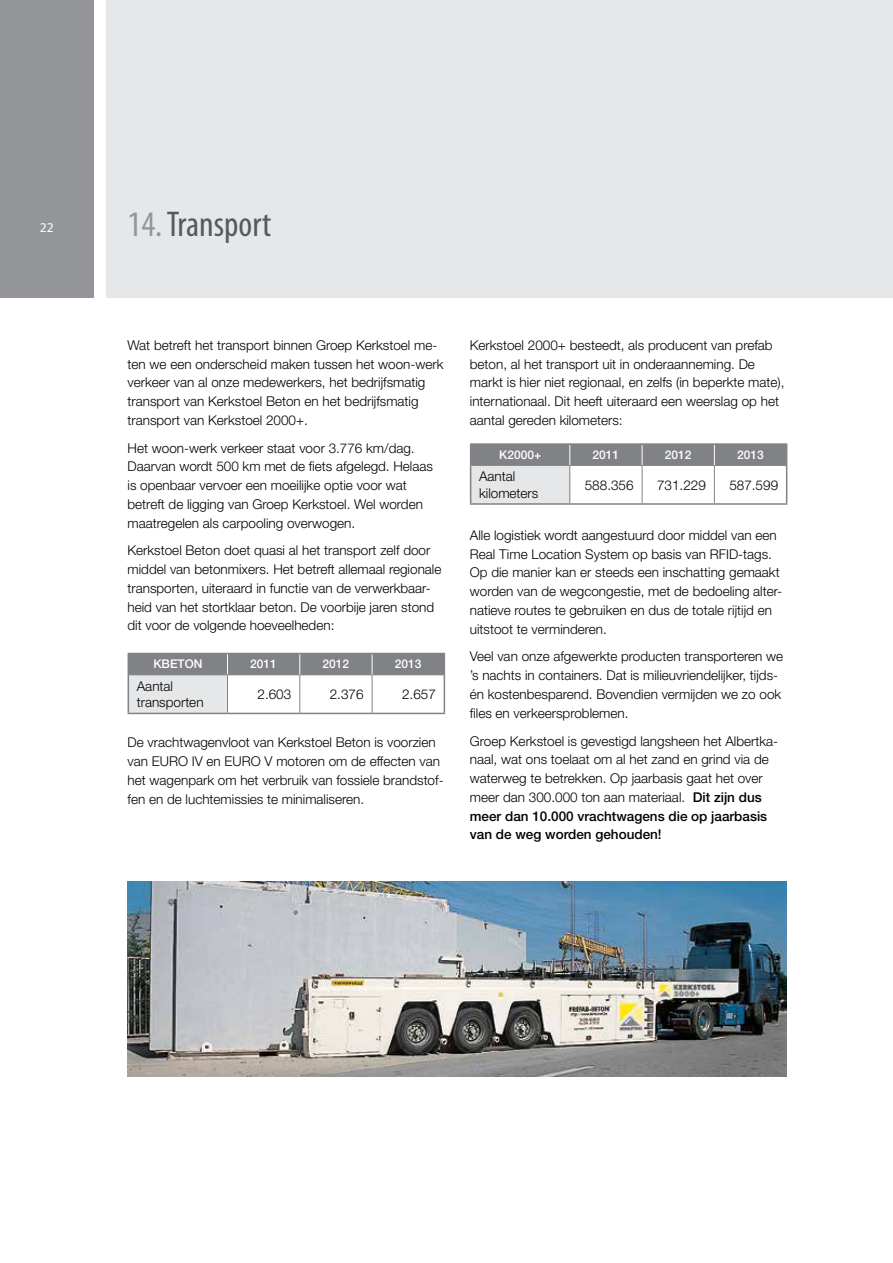
<style>
.page{position:relative;width:893px;height:1263px;background:#fff}
.page>*{position:absolute;margin:0;border:0;box-sizing:border-box;transform-origin:0 0}
.t1{font:condensed 36px "Myriad Pro";color:#58595b}
.t2{font:300 13.5px/18.8px "Helvetica Neue LT Std";color:#000}
.t3{font:13.5px "Myriad Pro";color:#fff}
.t4{font:500 12px "Helvetica Neue LT Std";color:#fff}
.s1{color:#939598}
.s2{font-weight:500}
</style>
<div class="page">
<div style="left:0;top:0;width:94px;height:298px;background:#939598"></div>
<div style="left:106px;top:0;width:787px;height:298px;background:#e6e7e8"></div>
<div style="left:128px;top:675px;width:99px;height:38px;background:#e6e7e8"></div>
<hr style="left:299px;top:675px;width:1px;height:38px;background:#808285">
<hr style="left:372px;top:675px;width:1px;height:38px;background:#808285">
<div style="left:128px;top:653px;width:317px;height:22px;background:#808285"></div>
<hr style="left:444px;top:675px;width:1px;height:38px;background:#808285">
<hr style="left:227px;top:713px;width:73px;height:1px;background:#808285">
<hr style="left:300px;top:713px;width:72px;height:1px;background:#808285">
<hr style="left:372px;top:713px;width:73px;height:1px;background:#808285">
<hr style="left:129px;top:674px;width:98px;height:1px;background:#808285">
<hr style="left:227px;top:675px;width:1px;height:38px;background:#808285">
<hr style="left:128px;top:675px;width:1px;height:38px;background:#808285">
<hr style="left:128px;top:713px;width:99px;height:1px;background:#808285">
<div style="left:471px;top:465px;width:99px;height:39px;background:#e6e7e8"></div>
<hr style="left:570px;top:465px;width:72px;height:1px;background:#808285">
<hr style="left:642px;top:465px;width:72px;height:1px;background:#808285">
<hr style="left:642px;top:466px;width:1px;height:37px;background:#808285">
<hr style="left:714px;top:465px;width:72px;height:1px;background:#808285">
<hr style="left:714px;top:466px;width:1px;height:37px;background:#808285">
<hr style="left:470px;top:443px;width:100px;height:2px;background:#808285">
<hr style="left:570px;top:443px;width:72px;height:2px;background:#808285">
<hr style="left:642px;top:443px;width:72px;height:2px;background:#808285">
<hr style="left:714px;top:443px;width:73px;height:2px;background:#808285">
<div style="left:470px;top:444px;width:317px;height:21px;background:#808285"></div>
<hr style="left:786px;top:465px;width:1px;height:38px;background:#808285">
<hr style="left:570px;top:503px;width:72px;height:2px;background:#808285">
<hr style="left:642px;top:503px;width:72px;height:2px;background:#808285">
<hr style="left:714px;top:503px;width:73px;height:2px;background:#808285">
<hr style="left:471px;top:465px;width:99px;height:1px;background:#808285">
<hr style="left:569px;top:466px;width:1px;height:37px;background:#808285">
<hr style="left:470px;top:465px;width:1px;height:38px;background:#808285">
<hr style="left:470px;top:503px;width:100px;height:2px;background:#808285">
<img style="left:128px;top:882px;width:659px;height:194px">
<p class="t3" style="left:40px;top:219px;width:15px">22</p>
<h1 class="t1" style="left:128px;top:202px;width:145px"><span class="s1">14.</span> Transport</h1>
<p class="t2" style="left:128px;top:335px;width:317px">Wat betreft het transport binnen Groep Kerkstoel me&shy;ten we een onderscheid maken tussen het woon-werk verkeer van al onze medewerkers, het bedrijfsmatig transport van Kerkstoel Beton en het bedrijfsmatig transport van Kerkstoel 2000+.</p>
<p class="t2" style="left:128px;top:438px;width:307px">Het woon-werk verkeer staat voor 3.776 km/dag.<br>Daarvan wordt 500 km met de fiets afgelegd. Helaas is openbaar vervoer een moeilijke optie voor wat betreft de ligging van Groep Kerkstoel. Wel worden maatregelen als carpooling overwogen.</p>
<p class="t2" style="left:128px;top:541px;width:315px">Kerkstoel Beton doet quasi al het transport zelf door middel van betonmixers. Het betreft allemaal regionale transporten, uiteraard in functie van de verwerkbaar&shy;heid van het stortklaar beton. De voorbije jaren stond dit voor de volgende hoeveelheden:</p>
<p class="t4" style="left:153px;top:657px;width:51px">KBETON</p>
<p class="t4" style="left:250px;top:657px;width:28px">2011</p>
<p class="t4" style="left:323px;top:657px;width:28px">2012</p>
<p class="t4" style="left:395px;top:657px;width:28px">2013</p>
<p class="t2" style="left:137px;top:678px;width:68px;line-height:16.2px">Aantal transporten</p>
<p class="t2" style="left:257px;top:684px;width:35px">2.603</p>
<p class="t2" style="left:330px;top:684px;width:35px">2.376</p>
<p class="t2" style="left:402px;top:684px;width:35px">2.657</p>
<p class="t2" style="left:128px;top:733px;width:318px">De vrachtwagenvloot van Kerkstoel Beton is voorzien van EURO IV en EURO V motoren om de effecten van het wagenpark om het verbruik van fossiele brandstof&shy;fen en de luchtemissies te minimaliseren.</p>
<p class="t2" style="left:470px;top:335px;width:316px">Kerkstoel 2000+ besteedt, als producent van prefab beton, al het transport uit in onderaanneming. De markt is hier niet regionaal, en zelfs (in beperkte mate), internationaal. Dit heeft uiteraard een weerslag op het aantal gereden kilometers:</p>
<p class="t4" style="left:499px;top:448px;width:44px">K2000+</p>
<p class="t4" style="left:593px;top:448px;width:28px">2011</p>
<p class="t4" style="left:665px;top:448px;width:28px">2012</p>
<p class="t4" style="left:737px;top:448px;width:28px">2013</p>
<p class="t2" style="left:479px;top:468px;width:61px;line-height:16.2px">Aantal kilometers</p>
<p class="t2" style="left:585px;top:475px;width:50px">588.356</p>
<p class="t2" style="left:657px;top:475px;width:50px">731.229</p>
<p class="t2" style="left:729px;top:475px;width:50px">587.599</p>
<p class="t2" style="left:470px;top:525px;width:314px">Alle logistiek wordt aangestuurd door middel van een Real Time Location System op basis van RFID-tags.<br>Op die manier kan er steeds een inschatting gemaakt worden van de wegcongestie, met de bedoeling alter&shy;natieve routes te gebruiken en dus de totale rijtijd en uitstoot te verminderen.</p>
<p class="t2" style="left:470px;top:647px;width:315px">Veel van onze afgewerkte producten transporteren we ’s nachts in containers. Dat is milieuvriendelijker, tijds&shy;én kostenbesparend. Bovendien vermijden we zo ook files en verkeersproblemen.</p>
<p class="t2" style="left:470px;top:731px;width:310px">Groep Kerkstoel is gevestigd langsheen het Albertka&shy;naal, wat ons toelaat om al het zand en grind via de waterweg te betrekken. Op jaarbasis gaat het over meer dan 300.000 ton aan materiaal. <span class="s2">Dit zijn dus meer dan 10.000 vrachtwagens die op jaarbasis van de weg worden gehouden!</span></p>
</div>
